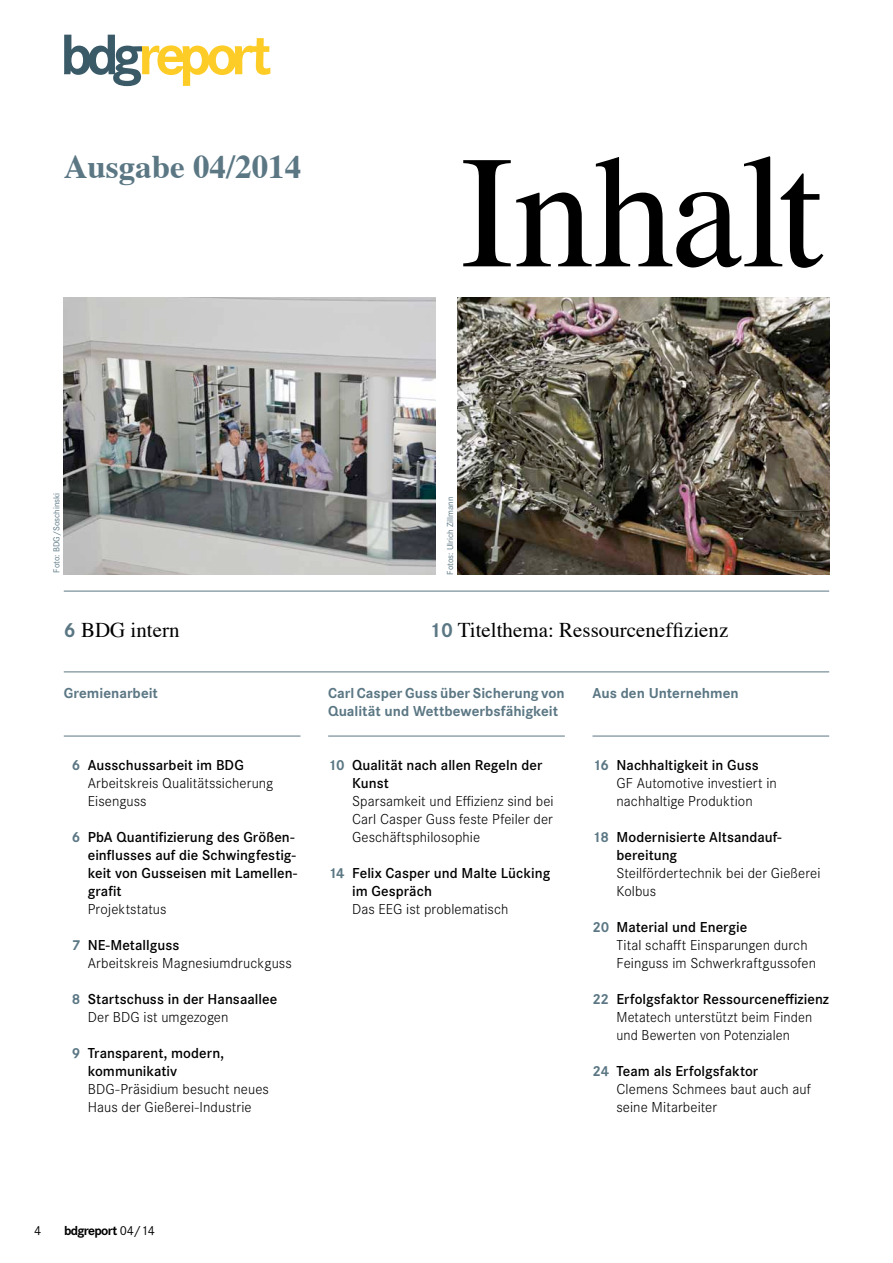
<style>
.page{position:relative;width:893px;height:1263px;background:#fff}
.page>*{position:absolute;margin:0;border:0;box-sizing:border-box;transform-origin:0 0}
.t1{font:160.5px "Times";letter-spacing:-.005em;color:#000}
.t2{font:700 59.1px "Corporate S";letter-spacing:-.095em;color:#fecc26}
.t3{font:700 33px "Times";color:#5b7784}
.t4{font:21px "Times";color:#000}
.t5{font:300 15px/18px "Corporate S";letter-spacing:.005em;color:#000}
.t6{font:600 15px/18px "Corporate S";letter-spacing:.005em;color:#000}
.t7{font:700 15px/18px "Corporate S";color:#5b7784}
.t8{font:700 13.5px "Corporate S";letter-spacing:-.05em;color:#000}
.t9{font:13.5px "Corporate S";color:#000}
.t10{font:9px "Corporate S";color:#5b7784}
.s1{color:#3b5a68}
.s2{font-family:"Corporate S";font-weight:700;color:#5b7784}
.s3{font-weight:700;color:#5b7784}
.s4{font-weight:600}
.s5{font-weight:300}
.s6{font-weight:400}
</style>
<div class="page">
<hr style="left:64px;top:591px;width:765px;height:1px;background:#5b7784">
<hr style="left:64px;top:671px;width:765px;height:1px;background:#5b7784">
<hr style="left:64px;top:736px;width:236px;height:1px;background:#5b7784">
<hr style="left:328px;top:736px;width:237px;height:1px;background:#5b7784">
<hr style="left:592px;top:736px;width:237px;height:1px;background:#5b7784">
<img style="left:64px;top:298px;width:372px;height:277px">
<img style="left:457px;top:298px;width:372px;height:277px">
<h2 class="t2" style="left:60px;top:21px;width:213px"><span class="s1">bdg</span>report</h2>
<h3 class="t3" style="left:64px;top:135px;width:239px">Ausgabe 04/2014</h3>
<p class="t10" style="left:51px;top:572px;width:81px;rotate:-90deg">Foto: BDG/Soschinski</p>
<h1 class="t1" style="left:461px;top:62px;width:364px">Inhalt</h1>
<p class="t10" style="left:445px;top:575px;width:79px;rotate:-90deg">Fotos: Ulrich Zillmann</p>
<h3 class="t4" style="left:64px;top:611px;width:117px"><span class="s2">6</span> BDG intern</h3>
<h3 class="t4" style="left:429px;top:611px;width:301px"><span class="s2">10</span> Titelthema: Ressourceneffizienz</h3>
<p class="t7" style="left:64px;top:684px;width:96px">Gremienarbeit</p>
<p class="t7" style="left:328px;top:684px;width:238px">Carl Casper Guss über Sicherung von<br>Qualität und Wettbewerbsfähigkeit</p>
<p class="t7" style="left:592px;top:684px;width:148px">Aus den Unternehmen</p>
<p class="t5" style="left:88px;top:756px;width:187px;text-indent:-16px"><span class="s3">6</span> <span class="s4">Ausschussarbeit im BDG<br></span>Arbeitskreis Qualitätssicherung<br>Eisenguss</p>
<p class="t6" style="left:88px;top:829px;width:211px;text-indent:-16px"><span class="s3">6</span> PbA Quantifizierung des Größen&shy;einflusses auf die Schwingfestig&shy;keit von Gusseisen mit Lamellen&shy;grafit</p>
<p class="t5" style="left:88px;top:900px;width:80px">Projektstatus</p>
<p class="t5" style="left:88px;top:936px;width:206px;text-indent:-16px"><span class="s3">7</span> <span class="s4">NE-Metallguss<br></span>Arbeitskreis Magnesiumdruckguss</p>
<p class="t6" style="left:88px;top:991px;width:191px;text-indent:-16px"><span class="s3">8</span> Startschuss in der Hansaallee<br><span class="s5">Der BDG ist umgezogen</span></p>
<p class="t6" style="left:88px;top:1045px;width:138px;text-indent:-16px"><span class="s3">9</span> Transparent, modern, kommunikativ</p>
<p class="t5" style="left:88px;top:1080px;width:183px">BDG-Präsidium besucht neues<br>Haus der Gießerei-Industrie</p>
<p class="t6" style="left:352px;top:757px;width:192px;text-indent:-24px"><span class="s3">10</span> Qualität nach allen Regeln der<br>Kunst</p>
<p class="t5" style="left:352px;top:792px;width:203px;text-align:justify">Sparsamkeit und Effizienz sind bei Carl Casper Guss feste Pfeiler der Geschäftsphilosophie</p>
<p class="t6" style="left:352px;top:865px;width:200px;text-indent:-24px"><span class="s3">14</span> Felix Casper und Malte Lücking im Gespräch</p>
<p class="t5" style="left:352px;top:900px;width:158px">Das EEG ist problematisch</p>
<p class="t5" style="left:616px;top:756px;width:162px;text-indent:-24px"><span class="s3">16</span> <span class="s4">Nachhaltigkeit in Guss<br></span>GF Automotive investiert in nachhaltige Produktion</p>
<p class="t6" style="left:616px;top:829px;width:167px;text-indent:-24px"><span class="s3">18</span> Modernisierte Altsandauf&shy;bereitung</p>
<p class="t5" style="left:616px;top:864px;width:205px">Steilfördertechnik bei der Gießerei<br>Kolbus</p>
<p class="t5" style="left:616px;top:918px;width:201px;text-indent:-24px"><span class="s3">20</span> <span class="s4">Material und Energie<br></span>Tital schafft Einsparungen durch<br>Feinguss im Schwerkraftgussofen</p>
<p class="t5" style="left:616px;top:990px;width:214px;text-indent:-24px"><span class="s3">22</span> <span class="s4">Erfolgsfaktor Ressourceneffizienz<br></span>Metatech unterstützt beim Finden und Bewerten von Potenzialen</p>
<p class="t5" style="left:616px;top:1062px;width:196px;text-indent:-24px"><span class="s3">24</span> <span class="s4">Team als Erfolgsfaktor<br></span>Clemens Schmees baut auch auf seine Mitarbeiter</p>
<p class="t9" style="left:34px;top:1223px;width:9px">4</p>
<p class="t8" style="left:64px;top:1223px;width:93px">bdgreport <span class="s6">04/14</span></p>
</div>
